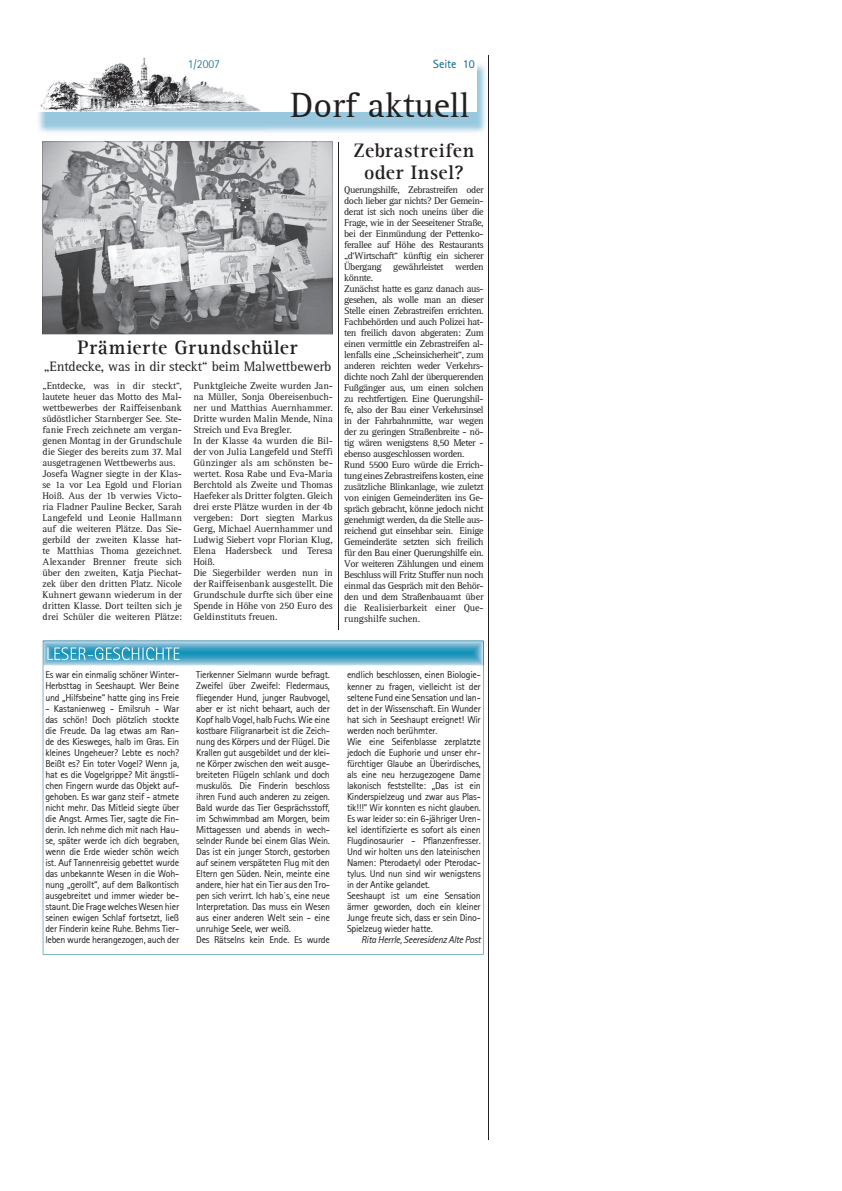
<style>
.page{position:relative;width:842px;height:1191px;background:#fff}
.page>*{position:absolute;margin:0;border:0;box-sizing:border-box;transform-origin:0 0}
.t1{font:36px "Rotis Serif";color:#231f20}
.t2{font:700 20px/22px "Rotis Serif";letter-spacing:.03em;color:#231f20;text-align:center}
.t3{font:14px "Rotis Serif";letter-spacing:-.01em;color:#231f20}
.t4{font:12px "Rotis Sans Serif";color:#006991}
.t5{font:300 12px "Rotis Sans Serif";color:#006991}
.t6{font:10px/11px "Rotis Sans Serif";letter-spacing:-.025em;color:#231f20;text-align:justify}
.t7{font:10px/11px "Rotis Serif";letter-spacing:-.01em;color:#231f20}
.t8{font:10px/11px "Rotis Serif";letter-spacing:-.03em;color:#231f20}
.t9{font:italic 10px "Rotis Sans Serif";letter-spacing:-.025em;color:#231f20}
</style>
<div class="page">
<img style="left:38px;top:64px;width:448px;height:69px">
<div style="left:37px;top:51px;width:439px;height:61px;background:#fff"></div>
<img style="left:40px;top:57px;width:221px;height:55px">
<hr style="left:489px;top:55px;width:1px;height:1085px;background:#231f20">
<svg style="left:43px;top:665px;width:441px;height:289px"></svg>
<img style="left:43px;top:640px;width:441px;height:25px">
<img style="left:47px;top:647px;width:132px;height:13px">
<svg style="left:42px;top:142px;width:291px;height:193px;background:#9e9fa2"></svg>
<hr style="left:338px;top:142px;width:1px;height:487px;background:#231f20">
<p class="t5" style="left:188px;top:57px;width:34px">1/2007</p>
<p class="t4" style="left:433px;top:57px;width:43px">Seite 10</p>
<h1 class="t1" style="left:290px;top:84px;width:181px">Dorf aktuell</h1>
<h2 class="t2" style="left:78px;top:337px;width:222px">Prämierte Grundschüler</h2>
<h3 class="t3" style="left:44px;top:358px;width:289px">„Entdecke, was in dir steckt“ beim Malwettbewerb</h3>
<p class="t7" style="left:43px;top:380px;width:141px">„Entdecke, was in dir steckt“, lautete heuer das Motto des Mal&shy;wettbewerbes der Raiffeisenbank südöstlicher Starnberger See. Ste&shy;fanie Frech zeichnete am vergan&shy;genen Montag in der Grundschule die Sieger des bereits zum 37. Mal ausgetragenen Wettbewerbs aus.<br>Josefa Wagner siegte in der Klas&shy;se 1a vor Lea Egold und Florian<br>Hoiß. Aus der 1b verwies Victo&shy;ria Fladner Pauline Becker, Sarah<br>Langefeld und Leonie Hallmann auf die weiteren Plätze. Das Sie&shy;gerbild der zweiten Klasse hat&shy;te Matthias Thoma gezeichnet.<br>Alexander Brenner freute sich über den zweiten, Katja Piechat&shy;zek über den dritten Platz. Nicole<br>Kuhnert gewann wiederum in der dritten Klasse. Dort teilten sich je drei Schüler die weiteren Plätze:</p>
<p class="t7" style="left:193px;top:380px;width:141px">Punktgleiche Zweite wurden Jan&shy;na Müller, Sonja Obereisenbuch&shy;ner und Matthias Auernhammer.<br>Dritte wurden Malin Mende, Nina<br>Streich und Eva Bregler.<br>In der Klasse 4a wurden die Bil&shy;der von Julia Langefeld und Steffi<br>Günzinger als am schönsten be&shy;wertet. Rosa Rabe und Eva-Maria<br>Berchtold als Zweite und Thomas<br>Haefeker als Dritter folgten. Gleich drei erste Plätze wurden in der 4b vergeben: Dort siegten Markus<br>Gerg, Michael Auernhammer und<br>Ludwig Siebert vopr Florian Klug,<br>Elena Hadersbeck und Teresa<br>Hoiß.<br>Die Siegerbilder werden nun in der Raiffeisenbank ausgestellt. Die<br>Grundschule durfte sich über eine<br>Spende in Höhe von 250 Euro des<br>Geldinstituts freuen.</p>
<h2 class="t2" style="left:354px;top:140px;width:122px">Zebrastreifen oder Insel?</h2>
<p class="t8" style="left:344px;top:184px;width:141px">Querungshilfe, Zebrastreifen oder doch lieber gar nichts? Der Gemein&shy;derat ist sich noch uneins über die Frage, wie in der Seeseitener Straße, bei der Einmündung der Pettenko&shy;ferallee auf Höhe des Restaurants „d‘Wirtschaft“ künftig ein sicherer Übergang gewährleistet werden könnte.<br>Zunächst hatte es ganz danach aus&shy;gesehen, als wolle man an dieser Stelle einen Zebrastreifen errichten.<br>Fachbehörden und auch Polizei hat&shy;ten freilich davon abgeraten: Zum einen vermittle ein Zebrastreifen al&shy;lenfalls eine „Scheinsicherheit“, zum anderen reichten weder Verkehrs&shy;dichte noch Zahl der überquerenden Fußgänger aus, um einen solchen zu rechtfertigen. Eine Querungshil&shy;fe, also der Bau einer Verkehrsinsel in der Fahrbahnmitte, war wegen der zu geringen Straßenbreite - nö&shy;tig wären wenigstens 8,50 Meter - ebenso ausgeschlossen worden.<br>Rund 5500 Euro würde die Errich&shy;tung eines Zebrastreifens kosten, eine zusätzliche Blinkanlage, wie zuletzt von einigen Gemeinderäten ins Ge&shy;spräch gebracht, könne jedoch nicht genehmigt werden, da die Stelle aus&shy;reichend gut einsehbar sein. Einige Gemeinderäte setzten sich freilich für den Bau einer Querungshilfe ein.<br>Vor weiteren Zählungen und einem Beschluss will Fritz Stuffer nun noch einmal das Gespräch mit den Behör&shy;den und dem Straßenbauamt über die Realisierbarkeit einer Que&shy;rungshilfe suchen.</p>
<p class="t6" style="left:45px;top:669px;width:135px">Es war ein einmalig schöner Winter-Herbsttag in Seeshaupt. Wer Beine und „Hilfsbeine“ hatte ging ins Freie</p>
<p class="t6" style="left:45px;top:702px;width:135px">- Kastanienweg - Emilsruh - War das schön! Doch plötzlich stockte die Freude. Da lag etwas am Ran&shy;de des Kiesweges, halb im Gras. Ein kleines Ungeheuer? Lebte es noch?<br>Beißt es? Ein toter Vogel? Wenn ja, hat es die Vogelgrippe? Mit ängstli&shy;chen Fingern wurde das Objekt auf&shy;gehoben. Es war ganz steif - atmete nicht mehr. Das Mitleid siegte über die Angst. Armes Tier, sagte die Fin&shy;derin. Ich nehme dich mit nach Hau&shy;se, später werde ich dich begraben, wenn die Erde wieder schön weich ist. Auf Tannenreisig gebettet wurde das unbekannte Wesen in die Woh&shy;nung „gerollt“, auf dem Balkontisch ausgebreitet und immer wieder be&shy;staunt. Die Frage welches Wesen hier seinen ewigen Schlaf fortsetzt, ließ der Finderin keine Ruhe. Behms Tier&shy;leben wurde herangezogen, auch der</p>
<p class="t6" style="left:196px;top:669px;width:135px;text-align:left">Tierkenner Sielmann wurde befragt.<br>Zweifel über Zweifel: Fledermaus, fliegender Hund, junger Raubvogel, aber er ist nicht behaart, auch der Kopf halb Vogel, halb Fuchs. Wie eine kostbare Filigranarbeit ist die Zeich&shy;nung des Körpers und der Flügel. Die Krallen gut ausgebildet und der klei&shy;ne Körper zwischen den weit ausge&shy;breiteten Flügeln schlank und doch muskulös. Die Finderin beschloss ihren Fund auch anderen zu zeigen.<br>Bald wurde das Tier Gesprächsstoff, im Schwimmbad am Morgen, beim Mittagessen und abends in wech&shy;selnder Runde bei einem Glas Wein.<br>Das ist ein junger Storch, gestorben auf seinem verspäteten Flug mit den Eltern gen Süden. Nein, meinte eine andere, hier hat ein Tier aus den Tro&shy;pen sich verirrt. Ich hab´s, eine neue Interpretation. Das muss ein Wesen aus einer anderen Welt sein - eine unruhige Seele, wer weiß.<br>Des Rätselns kein Ende. Es wurde</p>
<p class="t6" style="left:347px;top:669px;width:135px;text-align:left">endlich beschlossen, einen Biologie&shy;kenner zu fragen, vielleicht ist der seltene Fund eine Sensation und lan&shy;det in der Wissenschaft. Ein Wunder hat sich in Seeshaupt ereignet! Wir werden noch berühmter.<br>Wie eine Seifenblasse zerplatzte jedoch die Euphorie und unser ehr&shy;fürchtiger Glaube an Überirdisches, als eine neu herzugezogene Dame lakonisch feststellte: „Das ist ein Kinderspielzeug und zwar aus Plas&shy;tik!!!“ Wir konnten es nicht glauben.<br>Es war leider so: ein 6-jähriger Uren&shy;kel identifizierte es sofort als einen Flugdinosaurier - Pflanzenfresser.<br>Und wir holten uns den lateinischen Namen: Pterodaetyl oder Pterodac&shy;tylus. Und nun sind wir wenigstens in der Antike gelandet.<br>Seeshaupt ist um eine Sensation ärmer geworden, doch ein kleiner Junge freute sich, dass er sein Dino-Spielzeug wieder hatte.</p>
<p class="t9" style="left:361px;top:933px;width:121px">Rita Herrle, Seeresidenz Alte Post</p>
</div>
